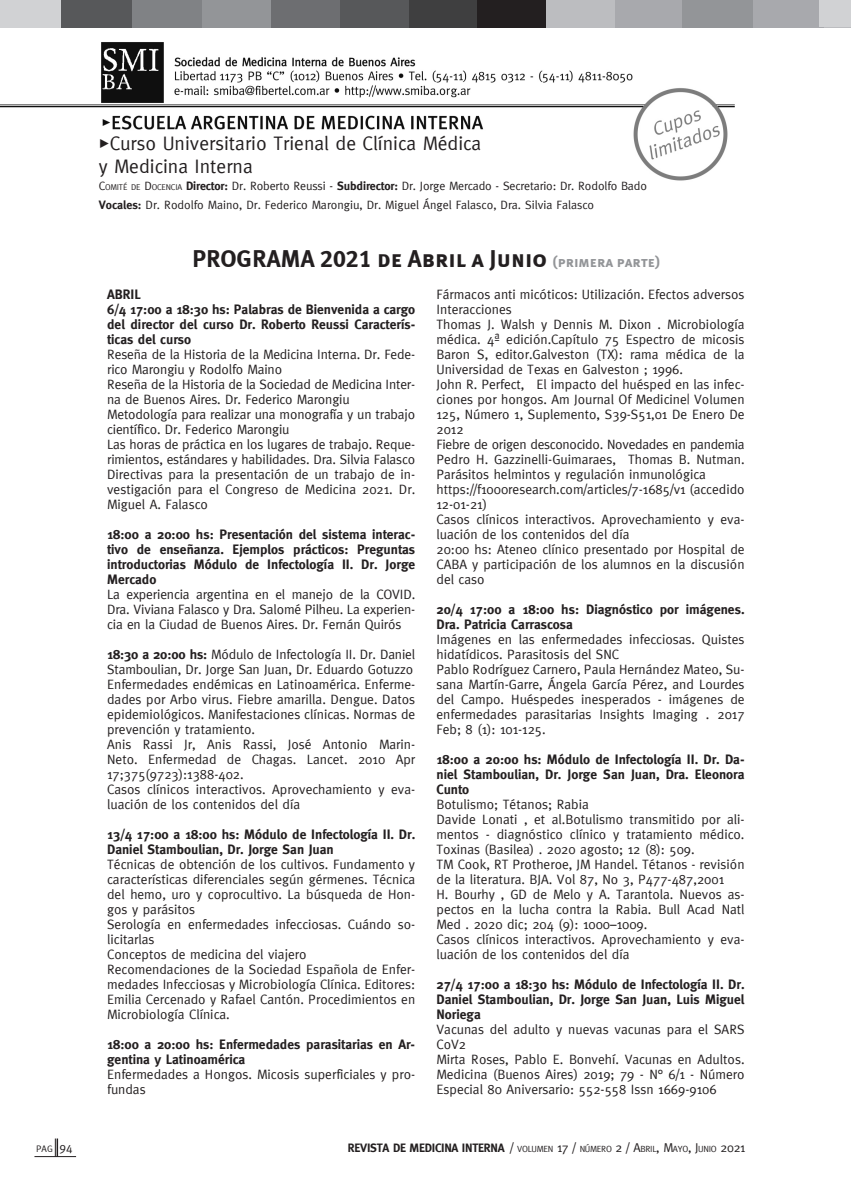
<style>
.page{position:relative;width:851px;height:1191px;background:#fff}
.page>*{position:absolute;margin:0;border:0;box-sizing:border-box;transform-origin:0 0}
.t1{font:24px "Meta Plus Bold Caps";color:#231f20}
.t2{font:19.5px/22.5px "Meta";color:#231f20}
.t3{font:13.5px/15px "Meta";color:#231f20}
.t4{font:700 13.5px/15px "Meta";color:#231f20}
.t5{font:12px/18.6px "Meta";color:#231f20}
.t6{font:700 12px "Meta";letter-spacing:-.02em;color:#231f20}
.t7{font:9.45px "Meta Plus Normal Caps";color:#231f20}
.s1{font-family:"Officina Display ITC Std"}
.s2{font-style:inherit}
.s3{font-size:8.4px}
.s4{font-weight:700}
.s5{font-size:15px;color:#939598}
.s6{font-size:12px}
.s7{font-weight:400;font-size:12.75px}
.s8{font-weight:400;font-size:8.85px}
</style>
<div class="page">
<hr style="left:34px;top:1156px;width:42px;height:1px;background:#231f20">
<svg style="left:55px;top:1138px;width:3px;height:18px"></svg>
<div style="left:0;top:0;width:62px;height:27px;background:#d1d2d4"></div>
<div style="left:62px;top:0;width:70px;height:27px;background:#57585a"></div>
<div style="left:132px;top:0;width:70px;height:27px;background:#808285"></div>
<div style="left:202px;top:0;width:70px;height:27px;background:#939598"></div>
<div style="left:271px;top:0;width:69px;height:27px;background:#6d6e71"></div>
<div style="left:340px;top:0;width:69px;height:27px;background:#57585a"></div>
<div style="left:409px;top:0;width:68px;height:27px;background:#3f3f40"></div>
<div style="left:477px;top:0;width:69px;height:27px;background:#231f20"></div>
<div style="left:546px;top:0;width:68px;height:27px;background:#bcbdc0"></div>
<div style="left:614px;top:0;width:69px;height:27px;background:#a8a9ad"></div>
<div style="left:752px;top:0;width:71px;height:27px;background:#a8a9ad"></div>
<div style="left:682px;top:0;width:70px;height:27px;background:#939598"></div>
<img style="left:1px;top:42px;width:734px;height:139px">
<div style="left:99px;top:179px;width:549px;height:53px;background:#fff"></div>
<div style="left:99px;top:132px;width:524px;height:48px;background:#fff"></div>
<div style="left:819px;top:0;width:31px;height:27px;background:#d1d2d4"></div>
<h2 class="t2" style="left:99px;top:132px;width:384px"><span class="s1">•</span>Curso Universitario Trienal de Clínica Médica y Medicina Interna</h2>
<p class="t5" style="left:99px;top:177px;width:549px"><span class="s2">C</span><span class="s3">OMITÉ DE</span> <span class="s2">D</span><span class="s3">OCENCIA</span> <span class="s4">Director:</span> Dr. Roberto Reussi - <span class="s4">Subdirector:</span> Dr. Jorge Mercado - Secretario: Dr. Rodolfo Bado<br><span class="s4">Vocales:</span> Dr. Rodolfo Maino, Dr. Federico Marongiu, Dr. Miguel Ángel Falasco, Dra. Silvia Falasco</p>
<h1 class="t1" style="left:192px;top:244px;width:469px">PROGRAMA 2021 de Abril a Junio <span class="s5">(primera parte)</span></h1>
<p class="t4" style="left:107px;top:287px;width:309px">Abril<br>6/4 17:00 a 18:30 hs: Palabras de Bienvenida a cargo del director del curso Dr. Roberto Reussi Caracterís&shy;ticas del curso</p>
<p class="t3" style="left:107px;top:347px;width:309px">Reseña de la Historia de la Medicina Interna. Dr. Fede&shy;rico Marongiu y Rodolfo Maino<br>Reseña de la Historia de la Sociedad de Medicina Inter&shy;na de Buenos Aires. Dr. Federico Marongiu Metodología para realizar una monografía y un trabajo científico. Dr. Federico Marongiu<br>Las horas de práctica en los lugares de trabajo. Reque&shy;rimientos, estándares y habilidades. Dra. Silvia Falasco Directivas para la presentación de un trabajo de in&shy;vestigación para el Congreso de Medicina 2021. Dr.<br>Miguel A. Falasco</p>
<p class="t4" style="left:107px;top:527px;width:309px;text-align:justify">18:00 a 20:00 hs: Presentación del sistema interac&shy;tivo de enseñanza. Ejemplos prácticos: Preguntas introductorias Módulo de Infectología II. Dr. Jorge Mercado</p>
<p class="t3" style="left:107px;top:587px;width:309px;text-align:justify">La experiencia argentina en el manejo de la COVID.<br>Dra. Viviana Falasco y Dra. Salomé Pilheu. La experien&shy;cia en la Ciudad de Buenos Aires. Dr. Fernán Quirós</p>
<p class="t3" style="left:107px;top:647px;width:309px"><span class="s4">18:30 a 20:00 hs:</span> Módulo de Infectología II. Dr. Daniel Stamboulian, Dr. Jorge San Juan, Dr. Eduardo Gotuzzo Enfermedades endémicas en Latinoamérica. Enferme&shy;dades por Arbo virus. Fiebre amarilla. Dengue. Datos epidemiológicos. Manifestaciones clínicas. Normas de prevención y tratamiento.<br>Anis Rassi Jr, Anis Rassi, José Antonio Marin-Neto. Enfermedad de Chagas. Lancet. 2010 Apr 17;375(9723):1388-402.<br>Casos clínicos interactivos. Aprovechamiento y eva&shy;luación de los contenidos del día</p>
<p class="t4" style="left:107px;top:827px;width:309px">13/4 17:00 a 18:00 hs: Módulo de Infectología II. Dr.<br>Daniel Stamboulian, Dr. Jorge San Juan</p>
<p class="t3" style="left:107px;top:857px;width:309px">Técnicas de obtención de los cultivos. Fundamento y características diferenciales según gérmenes. Técnica del hemo, uro y coprocultivo. La búsqueda de Hon&shy;gos y parásitos<br>Serología en enfermedades infecciosas. Cuándo so&shy;licitarlas<br>Conceptos de medicina del viajero<br>Recomendaciones de la Sociedad Española de Enfer&shy;medades Infecciosas y Microbiología Clínica. Editores:<br>Emilia Cercenado y Rafael Cantón. Procedimientos en Microbiología Clínica.</p>
<p class="t4" style="left:107px;top:1037px;width:309px">18:00 a 20:00 hs: Enfermedades parasitarias en Ar&shy;gentina y Latinoamérica</p>
<p class="t3" style="left:107px;top:1067px;width:309px">Enfermedades a Hongos. Micosis superficiales y pro&shy;fundas</p>
<p class="t3" style="left:436px;top:287px;width:309px">Fármacos anti micóticos: Utilización. Efectos adversos Interacciones<br>Thomas J. Walsh y Dennis M. Dixon . Microbiología médica. 4ª edición.Capítulo 75 Espectro de micosis Baron S, editor.Galveston (TX): rama médica de la Universidad de Texas en Galveston ; 1996.<br>John R. Perfect, El impacto del huésped en las infec&shy;ciones por hongos. Am Journal Of Medicine| Volumen 125, Número 1, Suplemento, S39-S51,01 De Enero De 2012<br>Fiebre de origen desconocido. Novedades en pandemia Pedro H. Gazzinelli-Guimaraes, Thomas B. Nutman.<br>Parásitos helmintos y regulación inmunológica https://f1000research.com/articles/7-1685/v1 (accedido 12-01-21)<br>Casos clínicos interactivos. Aprovechamiento y eva&shy;luación de los contenidos del día<br>20:00 hs: Ateneo clínico presentado por Hospital de CABA y participación de los alumnos en la discusión del caso</p>
<p class="t4" style="left:436px;top:602px;width:309px">20/4 17:00 a 18:00 hs: Diagnóstico por imágenes.<br>Dra. Patricia Carrascosa</p>
<p class="t3" style="left:436px;top:631px;width:309px">Imágenes en las enfermedades infecciosas. Quistes hidatídicos. Parasitosis del SNC<br>Pablo Rodríguez Carnero, Paula Hernández Mateo, Su&shy;sana Martín-Garre, Ángela García Pérez, and Lourdes del Campo. Huéspedes inesperados - imágenes de enfermedades parasitarias Insights Imaging . 2017<br>Feb; 8 (1): 101-125.</p>
<p class="t4" style="left:436px;top:752px;width:309px;text-align:justify">18:00 a 20:00 hs: Módulo de Infectología II. Dr. Da&shy;niel Stamboulian, Dr. Jorge San Juan, Dra. Eleonora Cunto</p>
<p class="t3" style="left:436px;top:796px;width:309px">Botulismo; Tétanos; Rabia<br>Davide Lonati , et al.Botulismo transmitido por ali&shy;mentos - diagnóstico clínico y tratamiento médico.<br>Toxinas (Basilea) . 2020 agosto; 12 (8): 509.<br>TM Cook, RT Protheroe, JM Handel. Tétanos - revisión de la literatura. BJA. Vol 87, No 3, P477-487,2001<br>H. Bourhy , GD de Melo y A. Tarantola. Nuevos as&shy;pectos en la lucha contra la Rabia. Bull Acad Natl Med . 2020 dic; 204 (9): 1000–1009.<br>Casos clínicos interactivos. Aprovechamiento y eva&shy;luación de los contenidos del día</p>
<p class="t4" style="left:436px;top:977px;width:309px;text-align:justify">27/4 17:00 a 18:30 hs: Módulo de Infectología II. Dr.<br>Daniel Stamboulian, Dr. Jorge San Juan, Luis Miguel Noriega</p>
<p class="t3" style="left:436px;top:1021px;width:309px">Vacunas del adulto y nuevas vacunas para el SARS CoV2<br>Mirta Roses, Pablo E. Bonvehí. Vacunas en Adultos.<br>Medicina (Buenos Aires) 2019; 79 - N° 6/1 - Número Especial 80 Aniversario: 552-558 Issn 1669-9106</p>
<p class="t7" style="left:36px;top:1143px;width:38px">pag <span class="s6">94</span></p>
<p class="t6" style="left:348px;top:1140px;width:399px">REVISTA DE MEDICINA INTERNA <span class="s7">/</span> <span class="s8">VOLUMEN</span> <span class="s7">17 /</span> <span class="s8">NÚMERO</span> <span class="s7">2 / A</span><span class="s8">BRIL</span><span class="s7">, M</span><span class="s8">AYO</span><span class="s7">, J</span><span class="s8">UNIO</span> <span class="s7">2021</span></p>
</div>
